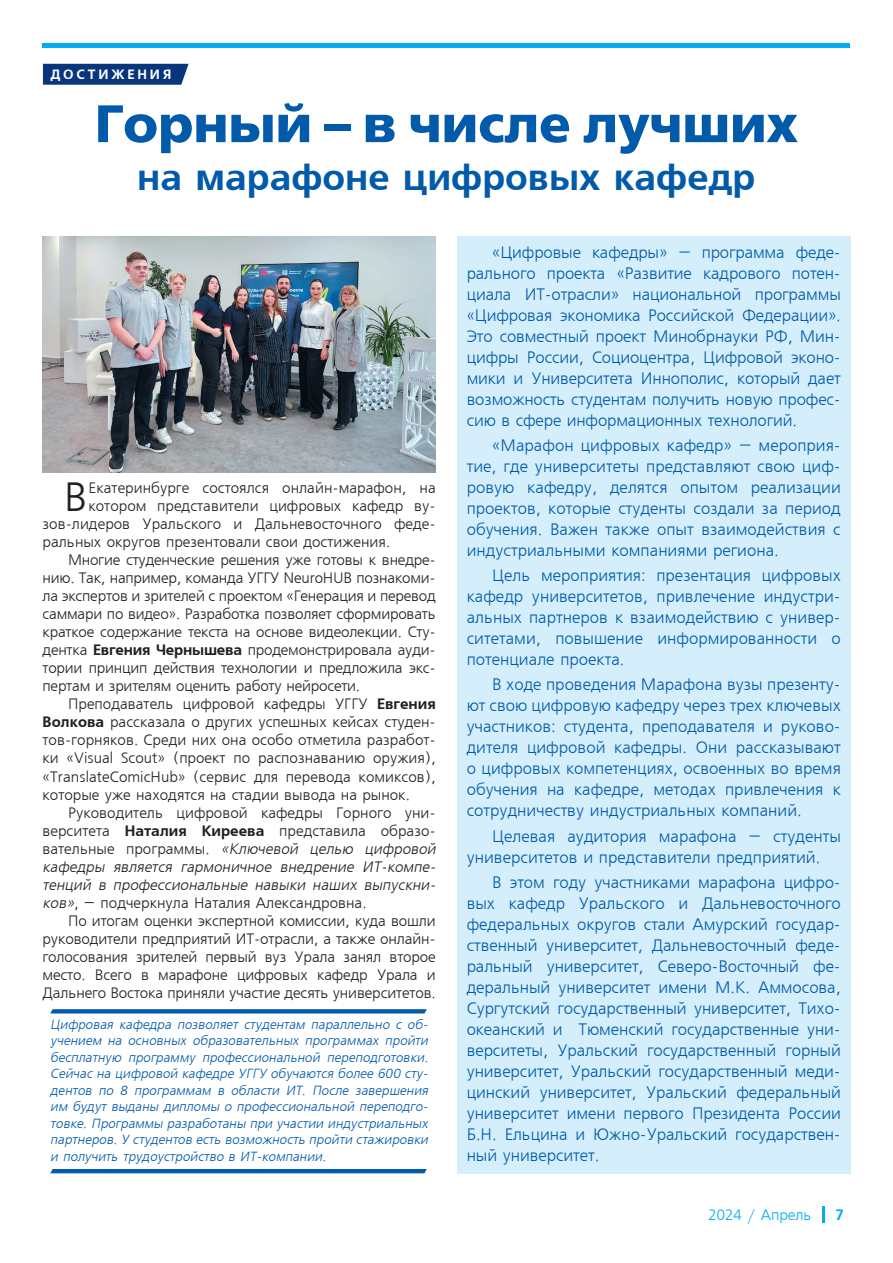
<style>
.page{position:relative;width:893px;height:1263px;background:#fff}
.page>*{position:absolute;margin:0;border:0;box-sizing:border-box;transform-origin:0 0}
.t1{font:700 52.5px "Free Set";color:#015aaa}
.t2{font:40.65px "Free Set CTT";color:#231f20}
.t3{font:700 37.5px "Free Set";color:#015aaa}
.t4{font:16.5px/21px "Free Set CTT";color:#015aaa;text-align:justify}
.t5{font:15px/18px "Free Set CTT";color:#231f20;text-align:justify}
.t6{font:15px "Free Set Cyrillic";color:#00aeef}
.t7{font:15px "Free Set Bold Cyrillic";color:#00aeef}
.t8{font:600 13.5px "Free Set";letter-spacing:.21em;color:#fff}
.t9{font:italic 13.2px/16.5px "Free Set CTT";color:#015aaa;text-align:justify}
.s1{font-family:"AXP Free Set C Bold"}
.s2{font-style:italic}
</style>
<div class="page">
<svg style="left:822px;top:1206px;width:2px;height:16px"></svg>
<hr style="left:43px;top:44px;width:807px;height:4px;background:#00aeef">
<svg style="left:43px;top:64px;width:146px;height:21px;background:#123d81"></svg>
<svg style="left:50px;top:1009px;width:377px;height:4px;background:#0f63ae"></svg>
<hr style="left:50px;top:1169px;width:377px;height:4px;background:#015aaa">
<img style="left:43px;top:236px;width:392px;height:236px">
<div style="left:457px;top:236px;width:393px;height:938px;background:#d4effb"></div>
<p class="t8" style="left:50px;top:66px;width:123px">ДОСТИЖЕНИЯ</p>
<p class="t1" style="left:95px;top:93px;width:704px">Горный – в числе лучших</p>
<p class="t3" style="left:137px;top:156px;width:620px">на марафоне цифровых кафедр</p>
<p class="t2" style="left:64px;top:476px;width:25px">В</p>
<p class="t5" style="left:88px;top:480px;width:349px">Екатеринбурге состоялся онлайн-марафон, на</p>
<p class="t5" style="left:88px;top:498px;width:349px">котором представители цифровых кафедр ву-</p>
<p class="t5" style="left:43px;top:516px;width:395px">зов-лидеров Уральского и Дальневосточного феде-</p>
<p class="t5" style="left:43px;top:534px;width:349px">ральных округов презентовали свои достижения.</p>
<p class="t5" style="left:43px;top:552px;width:395px;text-indent:26px">Многие студенческие решения уже готовы к внедре&shy;нию. Так, например, команда УГГУ NeuroHUB познакоми&shy;ла экспертов и зрителей с проектом «Генерация и перевод саммари по видео». Разработка позволяет сформировать краткое содержание текста на основе видеолекции. Сту&shy;дентка <span class="s1">Евгения Чернышева</span> продемонстрировала ауди&shy;тории принцип действия технологии и предложила экс&shy;пертам и зрителям оценить работу нейросети.</p>
<p class="t5" style="left:43px;top:696px;width:395px;text-indent:26px">Преподаватель цифровой кафедры УГГУ <span class="s1">Евгения Волкова</span> рассказала о других успешных кейсах студен&shy;тов-горняков. Среди них она особо отметила разработ&shy;ки «Visual Scout» (проект по распознаванию оружия), «TranslateComiсHub» (сервис для перевода комиксов), которые уже находятся на стадии вывода на рынок.</p>
<p class="t5" style="left:43px;top:804px;width:398px;text-align:left;text-indent:26px">Руководитель цифровой кафедры Горного уни&shy;верситета <span class="s1">Наталия Киреева</span> представила образо&shy;в ател ь н ы е п ро гра м м ы . <span class="s2">«Ключевой целью цифровой кафедры является гармоничное внедрение ИТ-компе&shy;тенций в профессиональные навыки наших выпускни&shy;ков»</span>, – подчеркнула Наталия Александровна.</p>
<p class="t5" style="left:43px;top:912px;width:395px;text-indent:26px">По итогам оценки экспертной комиссии, куда вошли руководители предприятий ИТ-отрасли, а также онлайн&shy;голосования зрителей первый вуз Урала занял второе место. Всего в марафоне цифровых кафедр Урала и Дальнего Востока приняли участие десять университетов.</p>
<p class="t9" style="left:50px;top:1017px;width:382px">Цифровая кафедра позволяет студентам параллельно с об&shy;учением на основных образовательных программах пройти бесплатную программу профессиональной переподготовки.<br>Сейчас на цифровой кафедре УГГУ обучаются более 600 сту&shy;дентов по 8 программам в области ИT. После завершения им будут выданы дипломы о профессиональной переподго&shy;товке. Программы разработаны при участии индустриальных партнеров. У студентов есть возможность пройти стажировки и получить трудоустройство в ИТ-компании.</p>
<p class="t4" style="left:467px;top:242px;width:376px;text-indent:26px">«Цифровые кафедры» – программа феде&shy;рального проекта «Развитие кадрового потен&shy;циала ИТ-отрасли» национальной программы «Цифровая экономика Российской Федерации».<br>Это совместный проект Минобрнауки РФ, Мин&shy;цифры России, Социоцентра, Цифровой эконо&shy;мики и Университета Иннополис, который дает возможность студентам получить новую профес&shy;сию в сфере информационных технологий.</p>
<p class="t4" style="left:467px;top:435px;width:376px;text-indent:26px">«Марафон цифровых кафедр» – мероприя&shy;тие, где университеты представляют свою циф&shy;ровую кафедру, делятся опытом реализации проектов, которые студенты создали за период обучения. Важен также опыт взаимодействия с индустриальными компаниями региона.</p>
<p class="t4" style="left:467px;top:566px;width:376px;text-indent:26px">Цель мероприятия: презентация цифровых кафедр университетов, привлечение индустри&shy;альных партнеров к взаимодействию с универ&shy;ситетами, повышение информированности о потенциале проекта.</p>
<p class="t4" style="left:467px;top:675px;width:376px;text-indent:26px">В ходе проведения Марафона вузы презенту&shy;ют свою цифровую кафедру через трех ключевых участников: студента, преподавателя и руково&shy;дителя цифровой кафедры. Они рассказывают о цифровых компетенциях, освоенных во время обучения на кафедре, методах привлечения к сотрудничеству индустриальных компаний.</p>
<p class="t4" style="left:467px;top:826px;width:376px;text-indent:26px">Целевая аудитория марафона – студенты университетов и представители предприятий.</p>
<p class="t4" style="left:467px;top:872px;width:376px;text-indent:26px">В этом году участниками марафона цифро&shy;вых кафедр Уральского и Дальневосточного федеральных округов стали Амурский государ&shy;ственный университет, Дальневосточный феде&shy;ральный университет, Северо-Восточный фе&shy;деральный университет имени М.К. Аммосова, Сургутский государственный университет, Тихо&shy;океанский и Тюменский государственные уни&shy;верситеты, Уральский государственный горный университет, Уральский государственный меди&shy;цинский университет, Уральский федеральный университет имени первого Президента России Б.Н. Ельцина и Южно-Уральский государствен&shy;ный университет.</p>
<p class="t6" style="left:709px;top:1207px;width:105px">2024 / Апрель</p>
<p class="t7" style="left:836px;top:1206px;width:9px">7</p>
</div>
